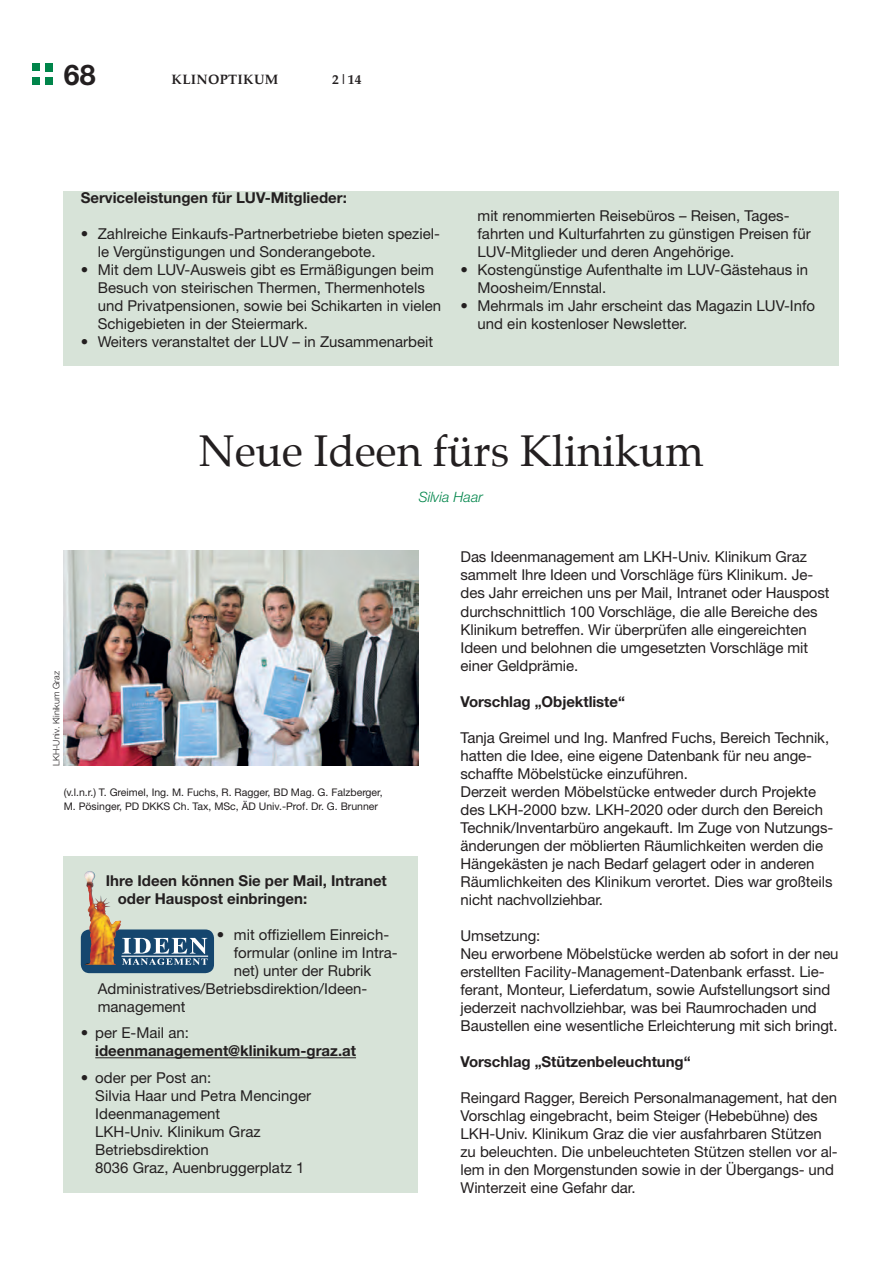
<style>
.page{position:relative;width:893px;height:1263px;background:#fff}
.page>*{position:absolute;margin:0;border:0;box-sizing:border-box;transform-origin:0 0}
.t1{font:43.5px "Palatino";color:#231f20}
.t2{font:700 28.5px "Helvetica Neue LT";color:#231f20}
.t3{font:15px/18px "Helvetica Neue LT";letter-spacing:-.005em;color:#231f20}
.t4{font:700 15px/18px "Helvetica Neue LT";color:#231f20}
.t5{font:italic 300 14.25px "Helvetica Neue LT";color:#00854a}
.t6{font:700 13.5px "Palatino";letter-spacing:.025em;color:#231f20}
.t7{font:10.5px/13.5px "Helvetica Neue LT";color:#231f20}
.t8{font:300 9px "Helvetica Neue LT";color:#231f20}
</style>
<div class="page">
<div style="left:45px;top:64px;width:8px;height:8px;background:#00854a"></div>
<div style="left:32px;top:64px;width:8px;height:7px;background:#00854a"></div>
<div style="left:46px;top:77px;width:7px;height:8px;background:#00854a"></div>
<div style="left:32px;top:77px;width:8px;height:8px;background:#00854a"></div>
<div style="left:64px;top:191px;width:775px;height:175px;background:#d7e3d8"></div>
<div style="left:64px;top:856px;width:354px;height:337px;background:#d7e3d8"></div>
<svg style="left:81px;top:929px;width:133px;height:44px;background:#4a535e"></svg>
<svg style="left:122px;top:938px;width:86px;height:27px;background:#62839e"></svg>
<hr style="left:121px;top:955px;width:87px;height:2px;background:#fff">
<img style="left:84px;top:871px;width:7px;height:90px">
<hr style="left:95px;top:1057px;width:261px;height:1px;background:#231f20">
<img style="left:64px;top:551px;width:354px;height:215px">
<h2 class="t2" style="left:64px;top:57px;width:33px">68</h2>
<p class="t6" style="left:172px;top:68px;width:108px">KLINOPTIKUM</p>
<p class="t6" style="left:332px;top:68px;width:31px">2|14</p>
<p class="t4" style="left:81px;top:188px;width:268px">Serviceleistungen für LUV-Mitglieder:</p>
<p class="t3" style="left:98px;top:225px;width:344px;text-indent:-17px">• Zahlreiche Einkaufs-Partnerbetriebe bieten speziel&shy;le Vergünstigungen und Sonderangebote.</p>
<p class="t3" style="left:98px;top:261px;width:345px;text-indent:-17px">• Mit dem LUV-Ausweis gibt es Ermäßigungen beim Besuch von steirischen Thermen, Thermenhotels und Privatpensionen, sowie bei Schikarten in vielen Schigebieten in der Steiermark.</p>
<p class="t3" style="left:81px;top:333px;width:354px">• Weiters veranstaltet der LUV – in Zusammenarbeit</p>
<p class="t3" style="left:477px;top:207px;width:335px">mit renommierten Reisebüros – Reisen, Tages&shy;fahrten und Kulturfahrten zu günstigen Preisen für<br>LUV-Mitglieder und deren Angehörige.</p>
<p class="t3" style="left:477px;top:261px;width:332px;text-indent:-17px">• Kostengünstige Aufenthalte im LUV-Gästehaus in<br>Moosheim/Ennstal.</p>
<p class="t3" style="left:477px;top:297px;width:339px;text-indent:-17px">• Mehrmals im Jahr erscheint das Magazin LUV-Info und ein kostenloser Newsletter.</p>
<h1 class="t1" style="left:199px;top:415px;width:506px">Neue Ideen fürs Klinikum</h1>
<p class="t5" style="left:419px;top:489px;width:66px">Silvia Haar</p>
<p class="t8" style="left:51px;top:766px;width:96px;rotate:-90deg">LKH-Univ. Klinikum Graz</p>
<p class="t7" style="left:64px;top:786px;width:320px">(v.l.n.r.) T. Greimel, Ing. M. Fuchs, R. Ragger, BD Mag. G. Falzberger,<br>M. Pösinger, PD DKKS Ch. Tax, MSc, ÄD Univ.-Prof. Dr. G. Brunner</p>
<p class="t4" style="left:118px;top:871px;width:271px;text-indent:-12px">Ihre Ideen können Sie per Mail, Intranet oder Hauspost einbringen:</p>
<p class="t3" style="left:217px;top:925px;width:172px">• mit offiziellem Einreich-</p>
<p class="t3" style="left:234px;top:943px;width:165px">formular (online im Intra-</p>
<p class="t3" style="left:234px;top:961px;width:139px">net) unter der Rubrik</p>
<p class="t3" style="left:98px;top:979px;width:269px">Administratives/Betriebsdirektion/Ideen-</p>
<p class="t3" style="left:98px;top:997px;width:89px">management</p>
<p class="t3" style="left:81px;top:1024px;width:110px">• per E-Mail an:</p>
<p class="t4" style="left:95px;top:1041px;width:262px">ideenmanagement@klinikum-graz.at</p>
<p class="t3" style="left:95px;top:1068px;width:217px;text-indent:-14px">• oder per Post an:<br>Silvia Haar und Petra Mencinger<br>Ideenmanagement<br>LKH-Univ. Klinikum Graz<br>Betriebsdirektion<br>8036 Graz, Auenbruggerplatz 1</p>
<p class="t3" style="left:460px;top:548px;width:371px">Das Ideenmanagement am LKH-Univ. Klinikum Graz sammelt Ihre Ideen und Vorschläge fürs Klinikum. Je&shy;des Jahr erreichen uns per Mail, Intranet oder Hauspost durchschnittlich 100 Vorschläge, die alle Bereiche des Klinikum betreffen. Wir überprüfen alle eingereichten Ideen und belohnen die umgesetzten Vorschläge mit einer Geldprämie.</p>
<p class="t4" style="left:460px;top:692px;width:166px">Vorschlag „Objektliste“</p>
<p class="t3" style="left:460px;top:728px;width:374px">Tanja Greimel und Ing. Manfred Fuchs, Bereich Technik, hatten die Idee, eine eigene Datenbank für neu ange&shy;schaffte Möbelstücke einzuführen.<br>Derzeit werden Möbelstücke entweder durch Projekte des LKH-2000 bzw. LKH-2020 oder durch den Bereich Technik/Inventarbüro angekauft. Im Zuge von Nutzungs&shy;änderungen der möblierten Räumlichkeiten werden die Hängekästen je nach Bedarf gelagert oder in anderen Räumlichkeiten des Klinikum verortet. Dies war großteils nicht nachvollziehbar.</p>
<p class="t3" style="left:460px;top:926px;width:380px">Umsetzung:<br>Neu erworbene Möbelstücke werden ab sofort in der neu erstellten Facility-Management-Datenbank erfasst. Lie&shy;ferant, Monteur, Lieferdatum, sowie Aufstellungsort sind jederzeit nachvollziehbar, was bei Raumrochaden und Baustellen eine wesentliche Erleichterung mit sich bringt.</p>
<p class="t4" style="left:460px;top:1052px;width:232px">Vorschlag „Stützenbeleuchtung“</p>
<p class="t3" style="left:460px;top:1088px;width:379px">Reingard Ragger, Bereich Personalmanagement, hat den Vorschlag eingebracht, beim Steiger (Hebebühne) des LKH-Univ. Klinikum Graz die vier ausfahrbaren Stützen zu beleuchten. Die unbeleuchteten Stützen stellen vor al&shy;lem in den Morgenstunden sowie in der Übergangs- und Winterzeit eine Gefahr dar.</p>
</div>
